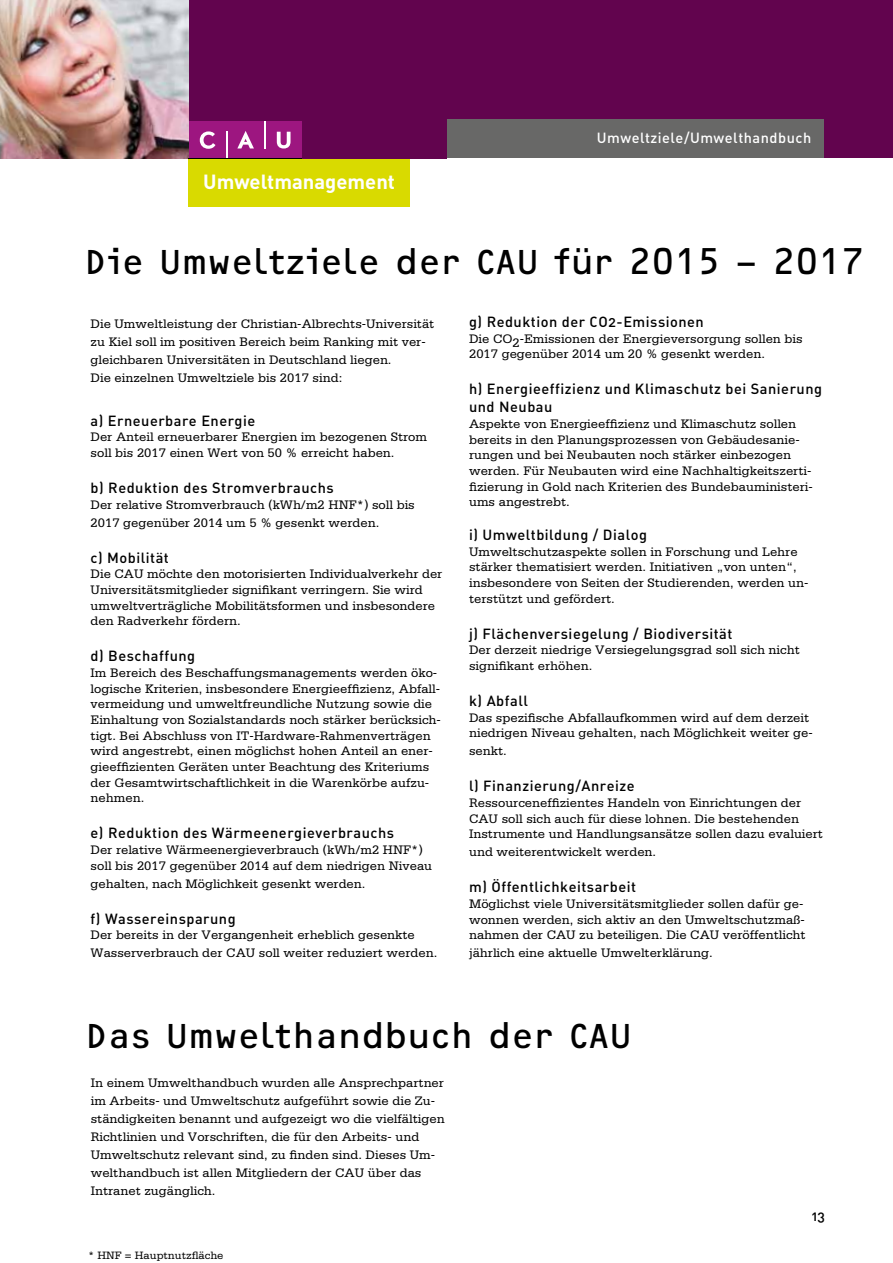
<style>
.page{position:relative;width:893px;height:1263px;background:#fff}
.page>*{position:absolute;margin:0;border:0;box-sizing:border-box;transform-origin:0 0}
.t1{font:36px "OCRF";color:#000}
.t2{font:700 20.25px "DIN";color:#fff}
.t3{font:14.55px/18px "DIN Medium Alternate";letter-spacing:.035em;color:#000}
.t4{font:14.55px "DIN Medium Alternate";letter-spacing:.035em;color:#fff}
.t5{font:14.25px "DIN Medium Alternate";color:#000}
.t6{font:13.05px/15.6px "Serifa";color:#000}
.t7{font:11.25px "Serifa";color:#000}
</style>
<div class="page">
<div style="left:189px;top:158px;width:221px;height:48px;background:#d9da00"></div>
<div style="left:446px;top:0;width:447px;height:158px;background:#62044e"></div>
<div style="left:446px;top:119px;width:378px;height:39px;background:#686867"></div>
<div style="left:0;top:0;width:446px;height:158px;background:#62044e"></div>
<img style="left:0;top:0;width:188px;height:158px">
<div style="left:189px;top:121px;width:113px;height:37px;background:#9d1680"></div>
<svg style="left:226px;top:131px;width:1px;height:27px"></svg>
<svg style="left:200px;top:131px;width:15px;height:18px"></svg>
<svg style="left:237px;top:131px;width:17px;height:17px"></svg>
<svg style="left:277px;top:131px;width:14px;height:18px"></svg>
<svg style="left:264px;top:121px;width:1px;height:28px"></svg>
<h2 class="t2" style="left:203px;top:168px;width:193px">Umweltmanagement</h2>
<p class="t4" style="left:597px;top:129px;width:216px">Umweltziele/Umwelthandbuch</p>
<h1 class="t1" style="left:84px;top:240px;width:782px">Die Umweltziele der CAU für 2015 – 2017</h1>
<p class="t6" style="left:91px;top:315px;width:345px;line-height:18px">Die Umweltleistung der Christian-Albrechts-Universität zu Kiel soll im positiven Bereich beim Ranking mit ver&shy;gleichbaren Universitäten in Deutschland liegen.<br>Die einzelnen Umweltziele bis 2017 sind:</p>
<p class="t3" style="left:91px;top:411px;width:166px">a) Erneuerbare Energie</p>
<p class="t6" style="left:91px;top:429px;width:338px">Der Anteil erneuerbarer Energien im bezogenen Strom soll bis 2017 einen Wert von 50 % erreicht haben.</p>
<p class="t3" style="left:91px;top:478px;width:245px">b) Reduktion des Stromverbrauchs</p>
<p class="t6" style="left:91px;top:495px;width:326px;line-height:18px">Der relative Stromverbrauch (kWh/m2 HNF*) soll bis<br>2017 gegenüber 2014 um 5 % gesenkt werden.</p>
<p class="t3" style="left:91px;top:548px;width:80px">c) Mobilität</p>
<p class="t6" style="left:91px;top:566px;width:353px">Die CAU möchte den motorisierten Individualverkehr der Universitätsmitglieder signifikant verringern. Sie wird umweltverträgliche Mobilitätsformen und insbesondere den Radverkehr fördern.</p>
<p class="t3" style="left:91px;top:646px;width:106px">d) Beschaffung</p>
<p class="t6" style="left:91px;top:665px;width:352px">Im Bereich des Beschaffungsmanagements werden öko&shy;logische Kriterien, insbesondere Energieeffizienz, Abfall&shy;vermeidung und umweltfreundliche Nutzung sowie die Einhaltung von Sozialstandards noch stärker berücksich&shy;tigt. Bei Abschluss von IT-Hardware-Rahmenverträgen wird angestrebt, einen möglichst hohen Anteil an ener&shy;gieeffizienten Geräten unter Beachtung des Kriteriums der Gesamtwirtschaftlichkeit in die Warenkörbe aufzu&shy;nehmen.</p>
<p class="t3" style="left:91px;top:823px;width:305px">e) Reduktion des Wärmeenergieverbrauchs</p>
<p class="t6" style="left:91px;top:842px;width:343px">Der relative Wärmeenergieverbrauch (kWh/m2 HNF*) soll bis 2017 gegenüber 2014 auf dem niedrigen Niveau</p>
<p class="t6" style="left:91px;top:875px;width:276px">gehalten, nach Möglichkeit gesenkt werden.</p>
<p class="t3" style="left:91px;top:909px;width:147px">f) Wassereinsparung</p>
<p class="t6" style="left:91px;top:926px;width:348px;line-height:18px">Der bereits in der Vergangenheit erheblich gesenkte<br>Wasserverbrauch der CAU soll weiter reduziert werden.</p>
<p class="t3" style="left:469px;top:312px;width:236px">g) Reduktion der CO2-Emissionen</p>
<p class="t6" style="left:469px;top:331px;width:335px">Die CO2-Emissionen der Energieversorgung sollen bis<br>2017 gegenüber 2014 um 20 % gesenkt werden.</p>
<p class="t3" style="left:469px;top:380px;width:354px">h) Energieeffizienz und Klimaschutz bei Sanierung und Neubau</p>
<p class="t6" style="left:469px;top:416px;width:345px">Aspekte von Energieeffizienz und Klimaschutz sollen bereits in den Planungsprozessen von Gebäudesanie&shy;rungen und bei Neubauten noch stärker einbezogen werden. Für Neubauten wird eine Nachhaltigkeitszerti&shy;fizierung in Gold nach Kriterien des Bundebauministeri&shy;ums angestrebt.</p>
<p class="t3" style="left:469px;top:525px;width:179px">i) Umweltbildung / Dialog</p>
<p class="t6" style="left:469px;top:543px;width:341px">Umweltschutzaspekte sollen in Forschung und Lehre stärker thematisiert werden. Initiativen „von unten“, insbesondere von Seiten der Studierenden, werden un&shy;terstützt und gefördert.</p>
<p class="t3" style="left:469px;top:624px;width:265px">j) Flächenversiegelung / Biodiversität</p>
<p class="t6" style="left:469px;top:642px;width:332px">Der derzeit niedrige Versiegelungsgrad soll sich nicht signifikant erhöhen.</p>
<p class="t3" style="left:469px;top:691px;width:60px">k) Abfall</p>
<p class="t6" style="left:469px;top:709px;width:345px">Das spezifische Abfallaufkommen wird auf dem derzeit niedrigen Niveau gehalten, nach Möglichkeit weiter ge-</p>
<p class="t6" style="left:469px;top:743px;width:39px">senkt.</p>
<p class="t3" style="left:469px;top:777px;width:167px">l) Finanzierung/Anreize</p>
<p class="t6" style="left:469px;top:795px;width:355px">Ressourceneffizientes Handeln von Einrichtungen der<br>CAU soll sich auch für diese lohnen. Die bestehenden<br>Instrumente und Handlungsansätze sollen dazu evaluiert</p>
<p class="t6" style="left:469px;top:844px;width:189px">und weiterentwickelt werden.</p>
<p class="t3" style="left:469px;top:877px;width:168px">m) Öffentlichkeitsarbeit</p>
<p class="t6" style="left:469px;top:896px;width:338px">Möglichst viele Universitätsmitglieder sollen dafür ge&shy;wonnen werden, sich aktiv an den Umweltschutzmaß&shy;nahmen der CAU zu beteiligen. Die CAU veröffentlicht</p>
<p class="t6" style="left:469px;top:945px;width:245px">jährlich eine aktuelle Umwelterklärung.</p>
<h1 class="t1" style="left:85px;top:1013px;width:549px">Das Umwelthandbuch der CAU</h1>
<p class="t6" style="left:91px;top:1073px;width:355px;line-height:18px">In einem Umwelthandbuch wurden alle Ansprechpartner im Arbeits- und Umweltschutz aufgeführt sowie die Zu&shy;ständigkeiten benannt und aufgezeigt wo die vielfältigen Richtlinien und Vorschriften, die für den Arbeits- und Umweltschutz relevant sind, zu finden sind. Dieses Um&shy;welthandbuch ist allen Mitgliedern der CAU über das Intranet zugänglich.</p>
<p class="t7" style="left:88px;top:1249px;width:137px">* HNF = Hauptnutzfläche</p>
<p class="t5" style="left:812px;top:1207px;width:15px">13</p>
</div>
